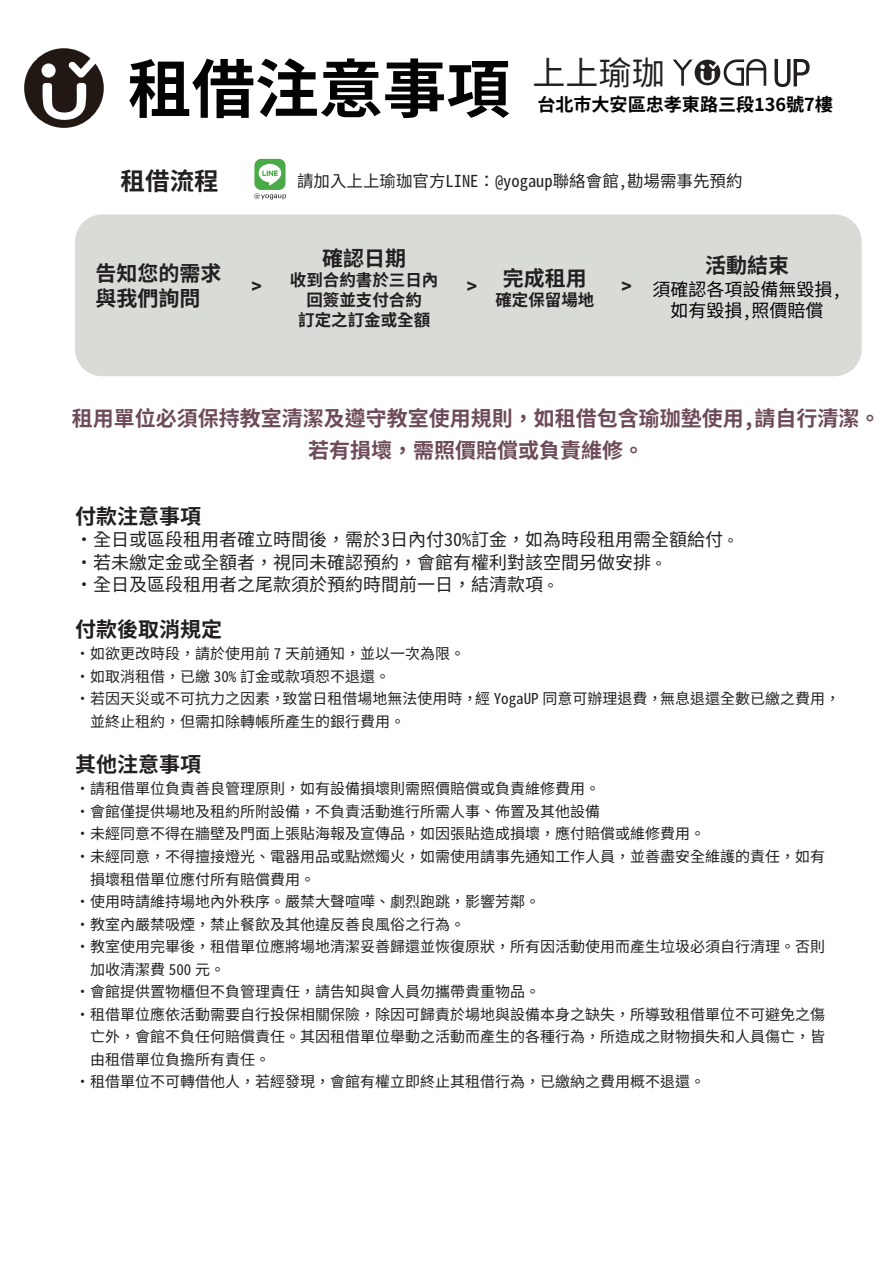
<style>
.page{position:relative;width:893px;height:1263px;background:#fff}
.page>*{position:absolute;margin:0;border:0;box-sizing:border-box;transform-origin:0 0}
.t1{font:700 63.75px "Taipei Sans TC Beta";color:#030303}
.t2{font:33.15px "Source Han Sans HWTC";color:#231f20}
.t3{font:700 24.45px "Source Han Sans HWTC";color:#231f20}
.t4{font:700 21px/31.5px "Source Han Sans HWTC";color:#6e4b5a;text-align:center}
.t5{font:700 21px/25.2px "Source Han Sans HWTC";color:#231f20}
.t6{font:18px/22.5px "Source Han Sans HWTC";color:#231f20}
.t7{font:18px/21.6px "Source Han Sans HWTC";color:#030303;text-align:center}
.t8{font:700 18px "Taipei Sans TC Beta";color:#030303}
.t9{font:16.5px "Source Han Sans HWTC";color:#231f20}
.t10{font:700 16.5px/19.8px "Source Han Sans HWTC";color:#231f20;text-align:center}
.t11{font:15px "Source Han Sans HWTC";color:#231f20}
.s1{font-size:15px}
</style>
<div class="page">
<svg style="left:774px;top:59px;width:36px;height:28px"></svg>
<svg style="left:673px;top:59px;width:93px;height:27px"></svg>
<svg style="left:24px;top:48px;width:80px;height:80px"></svg>
<div style="left:75px;top:214px;width:787px;height:162px;background:#d9dbd7;border-radius:27px"></div>
<div style="left:254px;top:159px;width:31px;height:31px;background:#4baa48;border-radius:7px"></div>
<svg style="left:259px;top:164px;width:22px;height:22px"></svg>
<svg style="left:254px;top:193px;width:32px;height:7px"></svg>
<h1 class="t1" style="left:128px;top:53px;width:384px">租借注意事項</h1>
<h2 class="t2" style="left:532px;top:54px;width:134px">上上瑜珈</h2>
<p class="t8" style="left:537px;top:94px;width:297px">台北市大安區忠孝東路三段136號7樓</p>
<h3 class="t3" style="left:121px;top:167px;width:100px">租借流程</h3>
<p class="t9" style="left:297px;top:172px;width:447px">請加入上上瑜珈官方LINE：@yogaup聯絡會館,勘場需事先預約</p>
<h3 class="t5" style="left:96px;top:261px;width:128px">告知您的需求與我們詢問</h3>
<h3 class="t5" style="left:322px;top:246px;width:85px">確認日期</h3>
<p class="t10" style="left:290px;top:270px;width:150px">收到合約書於三日內回簽並支付合約<br>訂定之訂金或全額</p>
<h3 class="t5" style="left:503px;top:266px;width:86px">完成租用</h3>
<h3 class="t5" style="left:705px;top:253px;width:86px">活動結束</h3>
<p class="t10" style="left:495px;top:290px;width:101px">確定保留場地</p>
<p class="t7" style="left:653px;top:279px;width:190px">須確認各項設備無毀損,如有毀損,照價賠償</p>
<h3 class="t5" style="left:251px;top:274px;width:12px">&gt;</h3>
<h3 class="t5" style="left:467px;top:274px;width:12px">&gt;</h3>
<h3 class="t5" style="left:621px;top:274px;width:12px">&gt;</h3>
<h3 class="t4" style="left:72px;top:403px;width:810px">租用單位必須保持教室清潔及遵守教室使用規則，如租借包含瑜珈墊使用,請自行清潔。若有損壞，需照價賠償或負責維修。</h3>
<h3 class="t5" style="left:75px;top:504px;width:127px">付款注意事項</h3>
<p class="t6" style="left:75px;top:529px;width:665px">·全日或區段租用者確立時間後，需於3日內付30%訂金，如為時段租用需全額給付<span class="s1">。</span>·若未繳定金或全額者，視同未確認預約，會館有權利對該空間另做安排<span class="s1">。<br></span>·全日及區段租用者之尾款須於預約時間前一日，結清款項<span class="s1">。</span></p>
<h3 class="t5" style="left:75px;top:617px;width:149px">付款後取消規定</h3>
<p class="t11" style="left:75px;top:645px;width:391px">·如欲更改時段，請於使用前 7 天前通知，並以一次為限。</p>
<p class="t11" style="left:75px;top:668px;width:316px">·如取消租借，已繳 30% 訂金或款項恕不退還。</p>
<p class="t11" style="left:75px;top:690px;width:766px">·若因天災或不可抗力之因素，致當日租借場地無法使用時，經 YogaUP 同意可辦理退費，無息退還全數已繳之費用，</p>
<p class="t11" style="left:90px;top:713px;width:316px">並終止租約，但需扣除轉帳所產生的銀行費用。</p>
<h3 class="t5" style="left:75px;top:752px;width:128px">其他注意事項</h3>
<p class="t11" style="left:75px;top:780px;width:526px">·請租借單位負責善良管理原則，如有設備損壞則需照價賠償或負責維修費用。</p>
<p class="t11" style="left:75px;top:803px;width:526px">·會館僅提供場地及租約所附設備，不負責活動進行所需人事、佈置及其他設備</p>
<p class="t11" style="left:75px;top:825px;width:631px">·未經同意不得在牆壁及門面上張貼海報及宣傳品，如因張貼造成損壞，應付賠償或維修費用。</p>
<p class="t11" style="left:75px;top:848px;width:752px">·未經同意，不得擅接燈光、電器用品或點燃燭火，如需使用請事先通知工作人員，並善盡安全維護的責任，如有</p>
<p class="t11" style="left:90px;top:870px;width:227px">損壞租借單位應付所有賠償費用。</p>
<p class="t11" style="left:75px;top:893px;width:466px">·使用時請維持場地內外秩序。嚴禁大聲喧嘩、劇烈跑跳，影響芳鄰。</p>
<p class="t11" style="left:75px;top:915px;width:391px">·教室內嚴禁吸煙，禁止餐飲及其他違反善良風俗之行為。</p>
<p class="t11" style="left:75px;top:938px;width:752px">·教室使用完畢後，租借單位應將場地清潔妥善歸還並恢復原狀，所有因活動使用而產生垃圾必須自行清理。否則</p>
<p class="t11" style="left:75px;top:960px;width:152px">　加收清潔費 500 元。</p>
<p class="t11" style="left:75px;top:983px;width:466px">·會館提供置物櫃但不負管理責任，請告知與會人員勿攜帶貴重物品。</p>
<p class="t11" style="left:75px;top:1005px;width:752px">·租借單位應依活動需要自行投保相關保險，除因可歸責於場地與設備本身之缺失，所導致租借單位不可避免之傷</p>
<p class="t11" style="left:75px;top:1028px;width:752px">　亡外，會館不負任何賠償責任。其因租借單位舉動之活動而產生的各種行為，所造成之財物損失和人員傷亡，皆</p>
<p class="t11" style="left:75px;top:1050px;width:197px">　由租借單位負擔所有責任。</p>
<p class="t11" style="left:75px;top:1073px;width:631px">·租借單位不可轉借他人，若經發現，會館有權立即終止其租借行為，已繳納之費用概不退還。</p>
</div>
